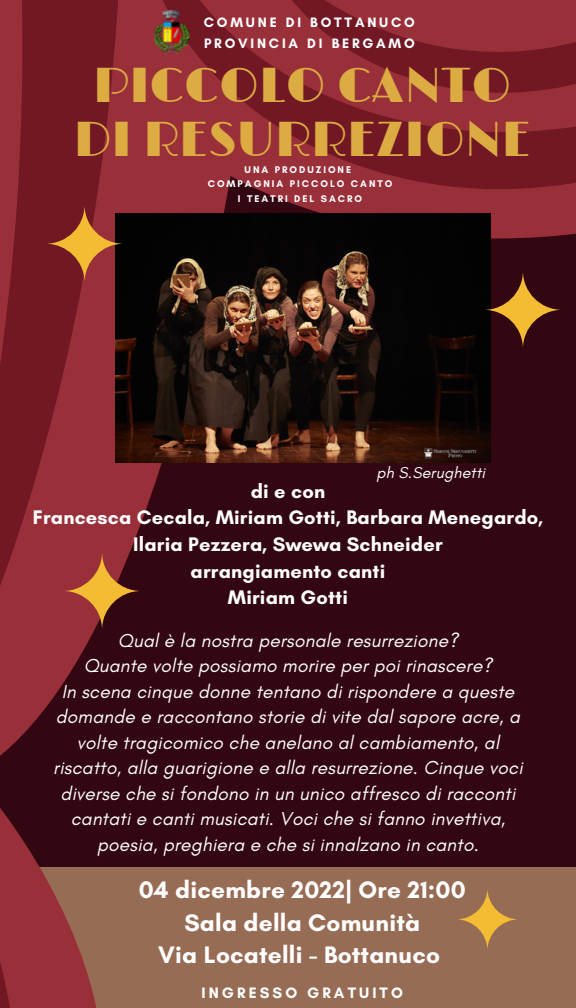
<style>
.page{position:relative;width:576px;height:1008px;background:#fff}
.page>*{position:absolute;margin:0;border:0;box-sizing:border-box;transform-origin:0 0}
.t1{font:48.8px/54px "Limelight";letter-spacing:.01em;color:#dcac42;text-align:center}
.t2{font:700 24.4px/32.4px "Glacial Indifference";letter-spacing:.01em;color:#fff;text-align:center}
.t3{font:700 20px/26.8px "Glacial Indifference";letter-spacing:.01em;color:#fff;text-align:center}
.t4{font:italic 19.2px/25.6px "Glacial Indifference";letter-spacing:.01em;color:#fff;text-align:center}
.t5{font:italic 16px "Glacial Indifference";letter-spacing:.01em;color:#fff}
.t6{font:700 15.6px "Glacial Indifference";letter-spacing:.2em;color:#fff}
.t7{font:700 14px/20.8px "Glacial Indifference";letter-spacing:.2em;color:#fff}
.t8{font:700 10px/14.8px "Glacial Indifference";letter-spacing:.2em;color:#fff;text-align:center}
</style>
<div class="page">
<div style="left:0;top:0;width:576px;height:867px;background:#330712"></div>
<div style="left:0;top:867px;width:576px;height:141px;background:#966c55"></div>
<svg style="left:120px;top:463px;width:42px;height:98px;fill:#992f39"></svg>
<svg style="left:120px;top:0;width:456px;height:238px;background:#8e2b34"></svg>
<svg style="left:0;top:0;width:120px;height:1008px"></svg>
<svg style="left:153px;top:0;width:423px;height:189px;background:#87242f"></svg>
<svg style="left:274px;top:0;width:302px;height:93px;background:#892530"></svg>
<svg style="left:63px;top:552px;width:78px;height:78px"></svg>
<svg style="left:456px;top:888px;width:63px;height:63px"></svg>
<img style="left:153px;top:10px;width:39px;height:45px">
<img style="left:115px;top:214px;width:375px;height:249px">
<svg style="left:46px;top:205px;width:78px;height:78px;background:#99492b"></svg>
<svg style="left:484px;top:271px;width:78px;height:78px"></svg>
<p class="t7" style="left:204px;top:12px;width:213px">COMUNE DI BOTTANUCO<br>PROVINCIA DI BERGAMO</p>
<h1 class="t1" style="left:74px;top:60px;width:458px">PICCOLO CANTO<br>DI RESURREZIONE</h1>
<p class="t8" style="left:208px;top:162px;width:186px">UNA PRODUZIONE<br>COMPAGNIA PICCOLO CANTO<br>I TEATRI DEL SACRO</p>
<p class="t5" style="left:377px;top:463px;width:110px">ph S.Serughetti</p>
<p class="t3" style="left:33px;top:477px;width:512px">di e con<br>Francesca Cecala, Miriam Gotti, Barbara Menegardo,<br>Ilaria Pezzera, Swewa Schneider<br>arrangiamento canti<br>Miriam Gotti</p>
<p class="t4" style="left:53px;top:627px;width:471px">Qual è la nostra personale resurrezione?<br>Quante volte possiamo morire per poi rinascere?<br>In scena cinque donne tentano di rispondere a queste domande e raccontano storie di vite dal sapore acre, a volte tragicomico che anelano al cambiamento, al riscatto, alla guarigione e alla resurrezione. Cinque voci diverse che si fondono in un unico affresco di racconti cantati e canti musicati. Voci che si fanno invettiva, poesia, preghiera e che si innalzano in canto.</p>
<p class="t2" style="left:139px;top:874px;width:329px">04 dicembre 2022| Ore 21:00<br>Sala della Comunità<br>Via Locatelli - Bottanuco</p>
<p class="t6" style="left:202px;top:983px;width:203px">INGRESSO GRATUITO</p>
</div>
